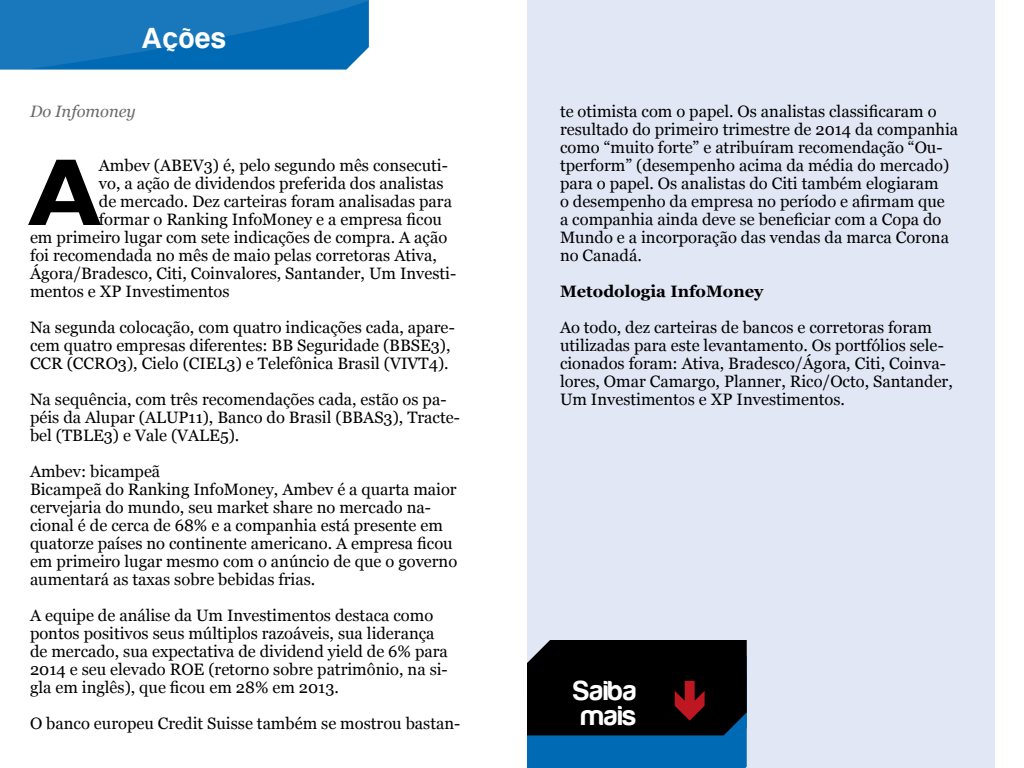
<style>
.page{position:relative;width:1024px;height:768px;background:#fff}
.page>*{position:absolute;margin:0;border:0;box-sizing:border-box;transform-origin:0 0}
.t1{font:700 95.6px "Humanist 521 BT";color:#000}
.t2{font:30px "Harabara";color:#fff}
.t3{font:28.4px/25px "Harabara";letter-spacing:.025em;color:#fff}
.t4{font:16.5px/18px "Georgia";color:#000}
.t5{font:700 16.5px "Georgia";color:#000}
.t6{font:italic 16.5px "Georgia";color:#696969}
</style>
<div class="page">
<div style="left:527px;top:0;width:467px;height:768px;background:#e1e7f4"></div>
<svg style="left:0;top:0;width:369px;height:70px;background:#1274b9"></svg>
<svg style="left:527px;top:640px;width:220px;height:128px;background:#061e32"></svg>
<h2 class="t2" style="left:142px;top:22px;width:86px">Ações</h2>
<p class="t6" style="left:30px;top:99px;width:107px">Do Infomoney</p>
<p class="t4" style="left:99px;top:156px;width:351px">Ambev (ABEV3) é, pelo segundo mês consecuti-</p>
<p class="t4" style="left:99px;top:174px;width:346px">vo, a ação de dividendos preferida dos analistas</p>
<p class="t4" style="left:99px;top:192px;width:355px">de mercado. Dez carteiras foram analisadas para</p>
<p class="t4" style="left:99px;top:210px;width:345px">formar o Ranking InfoMoney e a empresa ficou</p>
<p class="t4" style="left:30px;top:228px;width:419px">em primeiro lugar com sete indicações de compra. A ação</p>
<p class="t4" style="left:30px;top:246px;width:408px">foi recomendada no mês de maio pelas corretoras Ativa,</p>
<p class="t4" style="left:30px;top:264px;width:428px">Ágora/Bradesco, Citi, Coinvalores, Santander, Um Investi-</p>
<p class="t4" style="left:30px;top:282px;width:201px">mentos e XP Investimentos</p>
<p class="t4" style="left:30px;top:318px;width:426px">Na segunda colocação, com quatro indicações cada, apare&shy;cem quatro empresas diferentes: BB Seguridade (BBSE3),<br>CCR (CCRO3), Cielo (CIEL3) e Telefônica Brasil (VIVT4).</p>
<p class="t4" style="left:30px;top:390px;width:431px">Na sequência, com três recomendações cada, estão os pa&shy;péis da Alupar (ALUP11), Banco do Brasil (BBAS3), Tracte&shy;bel (TBLE3) e Vale (VALE5).</p>
<p class="t4" style="left:30px;top:462px;width:429px">Ambev: bicampeã<br>Bicampeã do Ranking InfoMoney, Ambev é a quarta maior cervejaria do mundo, seu market share no mercado na&shy;cional é de cerca de 68% e a companhia está presente em quatorze países no continente americano. A empresa ficou em primeiro lugar mesmo com o anúncio de que o governo aumentará as taxas sobre bebidas frias.</p>
<p class="t4" style="left:30px;top:606px;width:419px">A equipe de análise da Um Investimentos destaca como pontos positivos seus múltiplos razoáveis, sua liderança de mercado, sua expectativa de dividend yield de 6% para 2014 e seu elevado ROE (retorno sobre patrimônio, na si&shy;gla em inglês), que ficou em 28% em 2013.</p>
<p class="t4" style="left:30px;top:714px;width:432px">O banco europeu Credit Suisse também se mostrou bastan-</p>
<h1 class="t1" style="left:30px;top:133px;width:70px">A</h1>
<p class="t4" style="left:560px;top:102px;width:400px">te otimista com o papel. Os analistas classificaram o resultado do primeiro trimestre de 2014 da companhia como “muito forte” e atribuíram recomendação “Ou&shy;tperform” (desempenho acima da média do mercado) para o papel. Os analistas do Citi também elogiaram<br>o desempenho da empresa no período e afirmam que<br>a companhia ainda deve se beneficiar com a Copa do Mundo e a incorporação das vendas da marca Corona no Canadá.</p>
<p class="t5" style="left:560px;top:279px;width:205px">Metodologia InfoMoney</p>
<p class="t4" style="left:560px;top:318px;width:394px">Ao todo, dez carteiras de bancos e corretoras foram utilizadas para este levantamento. Os portfólios sele&shy;cionados foram: Ativa, Bradesco/Ágora, Citi, Coinva&shy;lores, Omar Camargo, Planner, Rico/Octo, Santander, Um Investimentos e XP Investimentos.</p>
<h3 class="t3" style="left:573px;top:679px;width:64px">Saiba mais</h3>
</div>
